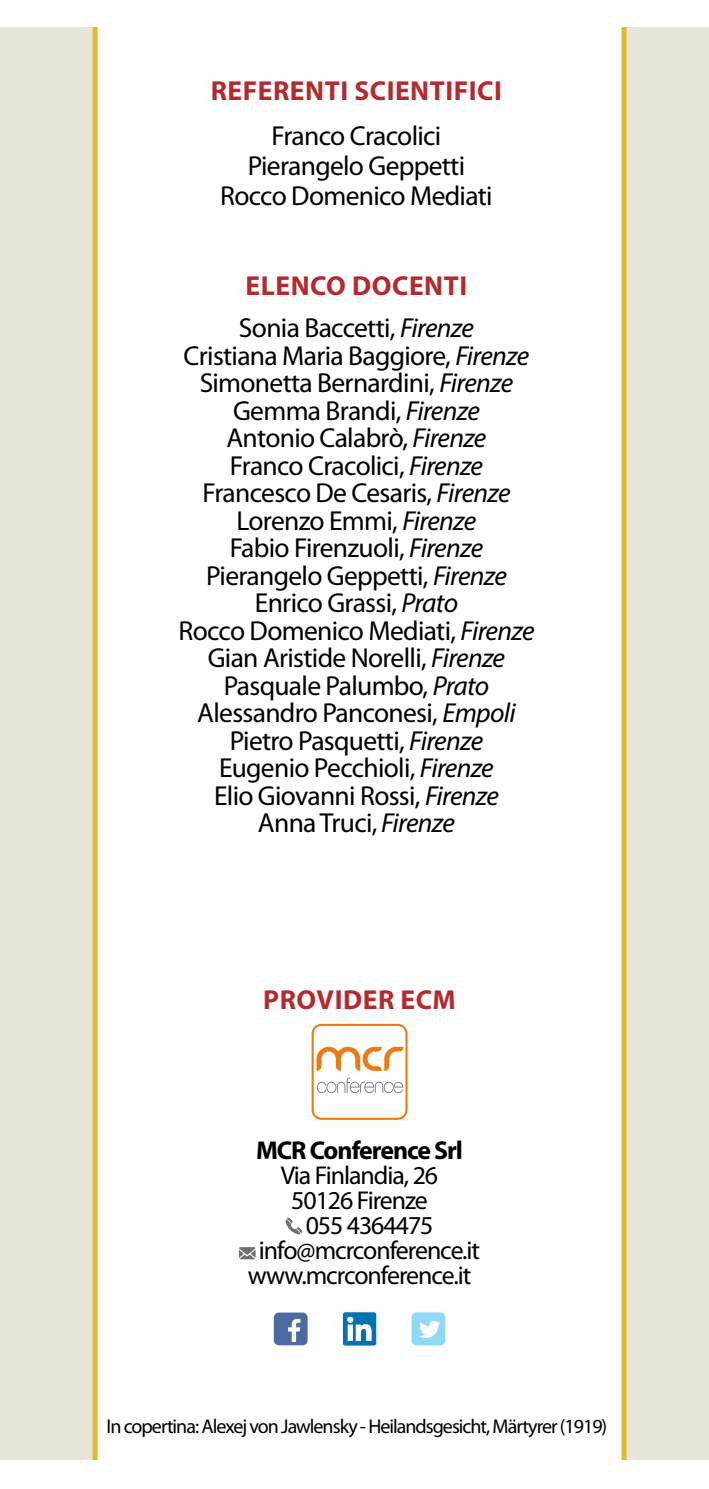
<style>
.page{position:relative;width:709px;height:1489px;background:#fff}
.page>*{position:absolute;margin:0;border:0;box-sizing:border-box;transform-origin:0 0}
.t1{font:27.5px/27.5px "Myriad Pro";letter-spacing:-.025em;color:#000;text-align:center}
.t2{font:700 27.5px "Myriad Pro";letter-spacing:.02em;color:#b52a2e}
.t3{font:25.75px/25px "Myriad Pro";letter-spacing:-.04em;color:#000;text-align:center}
.t4{font:700 25.75px "Myriad Pro";letter-spacing:-.04em;color:#000}
.t5{font:20px "Myriad Pro";letter-spacing:-.05em;color:#000}
.s1{font-weight:700;color:#b52a2e}
.s2{font-style:italic}
</style>
<div class="page">
<div style="left:0;top:9px;width:709px;height:1479px;background:#e7e6d7"></div>
<div style="left:93px;top:27px;width:533px;height:1433px;background:#fff"></div>
<div style="left:0;top:0;width:709px;height:27px;background:#fff"></div>
<div style="left:0;top:1460px;width:709px;height:28px;background:#fff"></div>
<svg style="left:285px;top:1217px;width:17px;height:17px"></svg>
<svg style="left:239px;top:1246px;width:16px;height:13px"></svg>
<svg style="left:311px;top:1023px;width:96px;height:96px;background:#f8e6d6"></svg>
<div style="left:274px;top:1312px;width:33px;height:33px;background:#4d6ba3;border-radius:5px"></div>
<svg style="left:288px;top:1318px;width:12px;height:23px"></svg>
<div style="left:411px;top:1312px;width:34px;height:33px;background:#8fd9f5;border-radius:5px"></div>
<svg style="left:419px;top:1320px;width:21px;height:17px"></svg>
<svg style="left:343px;top:1312px;width:33px;height:33px"></svg>
<p class="t2" style="left:211px;top:72px;width:293px">REFERENTI SCIENTIFICI</p>
<p class="t1" style="left:220px;top:121px;width:274px;line-height:30px">Franco Cracolici<br>Pierangelo Geppetti<br>Rocco Domenico Mediati</p>
<p class="t1" style="left:239px;top:265px;width:236px;line-height:42.5px;text-align:left"><span class="s1">ELENCO DOCENTI<br></span>Sonia Baccetti, <span class="s2">Firenze</span></p>
<p class="t1" style="left:178px;top:342px;width:357px">Cristiana Maria Baggiore, <span class="s2">Firenze<br></span>Simonetta Bernardini, <span class="s2">Firenze<br></span>Gemma Brandi, <span class="s2">Firenze<br></span>Antonio Calabrò, <span class="s2">Firenze<br></span>Franco Cracolici, <span class="s2">Firenze<br></span>Francesco De Cesaris, <span class="s2">Firenze<br></span>Lorenzo Emmi, <span class="s2">Firenze<br></span>Fabio Firenzuoli, <span class="s2">Firenze<br></span>Pierangelo Geppetti, <span class="s2">Firenze<br></span>Enrico Grassi, <span class="s2">Prato<br></span>Rocco Domenico Mediati, <span class="s2">Firenze<br></span>Gian Aristide Norelli, <span class="s2">Firenze<br></span>Pasquale Palumbo, <span class="s2">Prato<br></span>Alessandro Panconesi, <span class="s2">Empoli<br></span>Pietro Pasquetti, <span class="s2">Firenze<br></span>Eugenio Pecchioli, <span class="s2">Firenze<br></span>Elio Giovanni Rossi, <span class="s2">Firenze<br></span>Anna Truci, <span class="s2">Firenze</span></p>
<p class="t2" style="left:263px;top:981px;width:194px">PROVIDER ECM</p>
<p class="t4" style="left:256px;top:1133px;width:208px">MCR Conference Srl</p>
<p class="t3" style="left:248px;top:1163px;width:234px">Via Finlandia, 26<br>50126 Firenze<br>055 4364475 info@mcrconference.it www.mcrconference.it</p>
<p class="t5" style="left:106px;top:1415px;width:502px">In copertina: Alexej von Jawlensky - Heilandsgesicht, Märtyrer (1919)</p>
</div>
